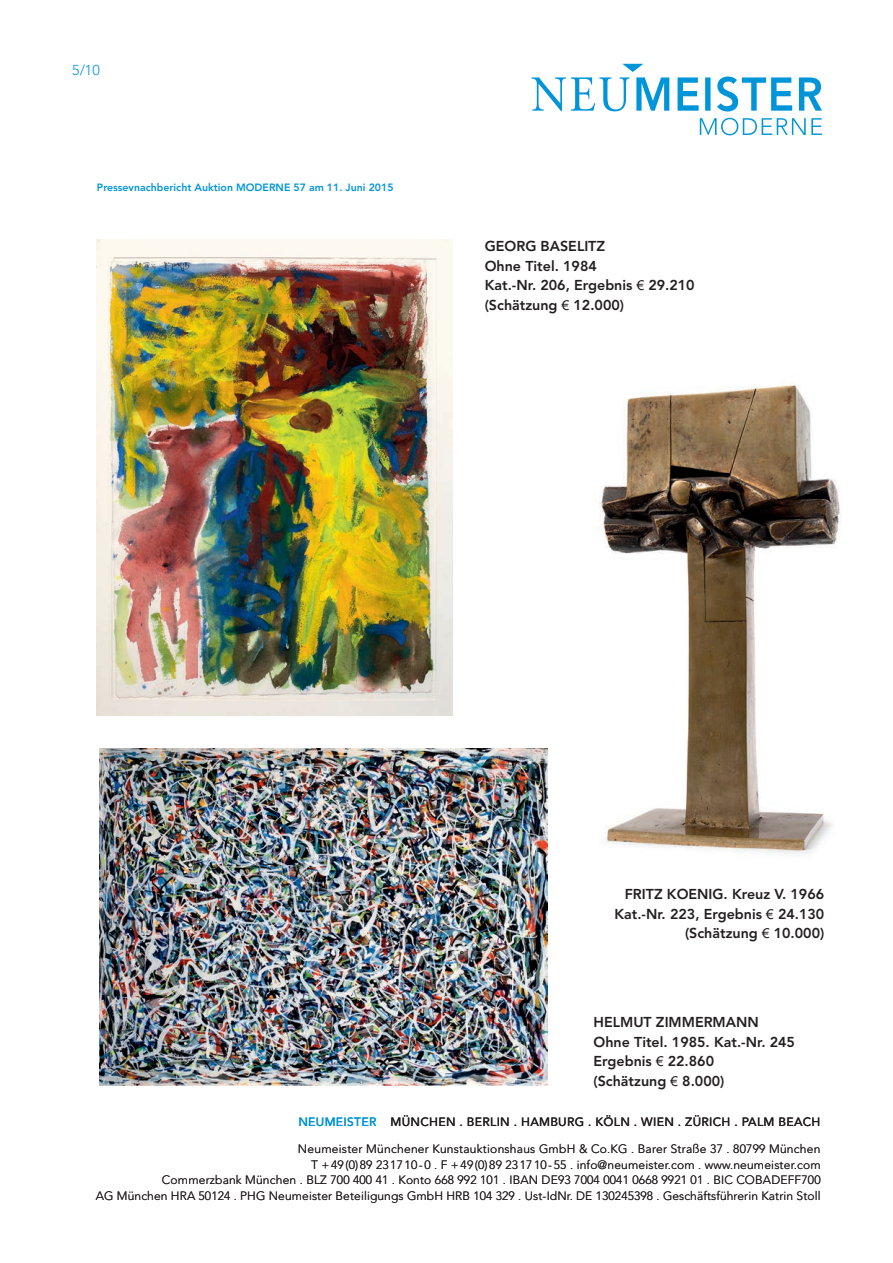
<style>
.page{position:relative;width:893px;height:1263px;background:#fff}
.page>*{position:absolute;margin:0;border:0;box-sizing:border-box;transform-origin:0 0}
.t1{font:71.55px "Neumeister";color:#0095d9}
.t2{font:800 14.25px/19.5px "Avenir";color:#231f20}
.t3{font:300 14.25px "Avenir Fred";color:#0095d9}
.t4{font:300 12px/15.5px "Avenir";letter-spacing:.015em;color:#231f20;text-align:right}
.t5{font:500 12px "Avenir";letter-spacing:.025em;color:#231f20}
.t6{font:800 10.5px "Avenir";color:#0095d9}
.s1{font-family:"Arial";font-weight:400;font-size:13.5px}
.s2{color:#0095d9}
</style>
<div class="page">
<img style="left:97px;top:240px;width:355px;height:476px">
<img style="left:599px;top:383px;width:241px;height:474px">
<img style="left:100px;top:748px;width:448px;height:337px">
<p class="t3" style="left:72px;top:61px;width:29px">5/10</p>
<p class="t6" style="left:97px;top:181px;width:298px">Pressevnachbericht Auktion MODERNE 57 am 11. Juni 2015</p>
<h1 class="t1" style="left:531px;top:64px;width:292px">Z</h1>
<p class="t2" style="left:485px;top:237px;width:122px">GEORG BASELITZ</p>
<p class="t2" style="left:485px;top:256px;width:211px">Ohne Titel. 1984<br>Kat.-Nr. 206, Ergebnis <span class="s1">€</span> 29.210 (Schätzung <span class="s1">€</span> 12.000)</p>
<p class="t2" style="left:614px;top:885px;width:211px;text-align:right">FRITZ KOENIG. Kreuz V. 1966<br>Kat.-Nr. 223, Ergebnis <span class="s1">€</span> 24.130 (Schätzung <span class="s1">€</span> 10.000)</p>
<p class="t2" style="left:593px;top:1013px;width:203px">HELMUT ZIMMERMANN<br>Ohne Titel. 1985. Kat.-Nr. 245<br>Ergebnis <span class="s1">€</span> 22.860<br>(Schätzung <span class="s1">€</span> 8.000)</p>
<p class="t5" style="left:298px;top:1115px;width:524px"><span class="s2">NEUMEISTER</span> MÜNCHEN . BERLIN . HAMBURG . KÖLN . WIEN . ZÜRICH . PALM BEACH</p>
<p class="t4" style="left:96px;top:1141px;width:726px">Neumeister Münchener Kunstauktionshaus GmbH &amp; Co.KG . Barer Straße 37 . 80799 München<br>T +49(0)89 231710-0 . F +49(0)89 231710-55 . info@neumeister.com . www.neumeister.com<br>Commerzbank München . BLZ 700 400 41 . Konto 668 992 101 . IBAN DE93 7004 0041 0668 9921 01 . BIC COBADEFF700<br>AG München HRA 50124 . PHG Neumeister Beteiligungs GmbH HRB 104 329 . Ust-IdNr. DE 130245398 . Geschäftsführerin Katrin Stoll</p>
</div>
